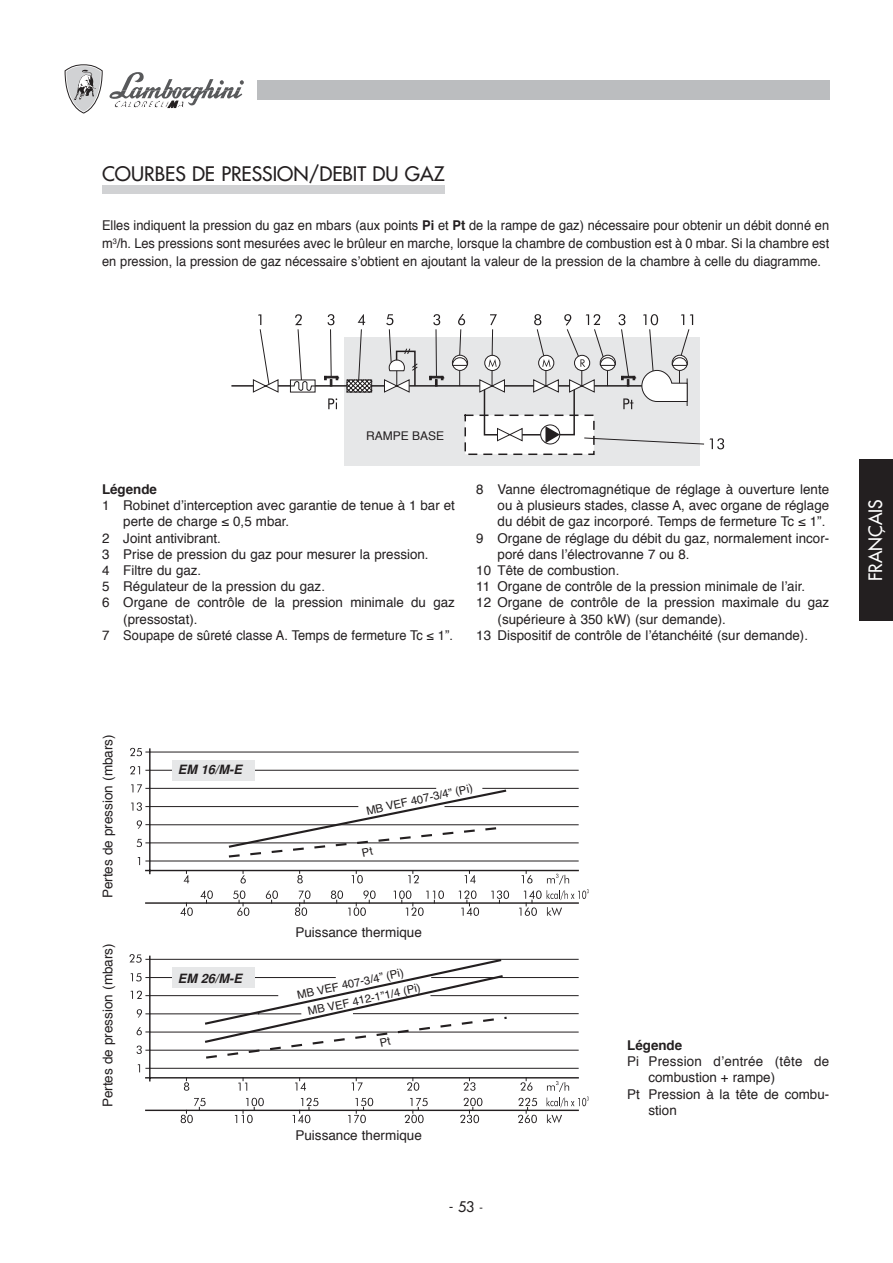
<style>
.page{position:relative;width:893px;height:1263px;background:#fff}
.page>*{position:absolute;margin:0;border:0;box-sizing:border-box;transform-origin:0 0}
.t1{font:19.5px "Futura";color:#231f20}
.t2{font:18px "Futura";color:#fff}
.t3{font:14.25px "Futura";color:#231f20}
.t4{font:13.5px "Helvetica";color:#231f20}
.t5{font:13.5px/18px "Helvetica";color:#231f20;text-align:justify;scale:.95 1}
.t6{font:700 13.5px "Helvetica";color:#231f20}
.t7{font:italic 700 12.75px "Helvetica";color:#231f20}
.t8{font:12px "Helvetica";color:#231f20}
.t9{font:11.4px "Helvetica";color:#231f20}
.s1{font-weight:700}
.s2{font-size:12px}
</style>
<div class="page">
<div style="left:257px;top:80px;width:572px;height:19px;background:#bbbdbf"></div>
<svg style="left:64px;top:64px;width:180px;height:50px"></svg>
<div style="left:859px;top:459px;width:34px;height:162px;background:#231f20"></div>
<hr style="left:146px;top:870px;width:432px;height:1px;background:#231f20">
<hr style="left:149px;top:749px;width:2px;height:124px;background:#231f20">
<svg style="left:183px;top:871px;width:6px;height:12px"></svg>
<svg style="left:130px;top:748px;width:20px;height:8px"></svg>
<svg style="left:297px;top:871px;width:6px;height:12px"></svg>
<svg style="left:408px;top:871px;width:11px;height:12px"></svg>
<svg style="left:240px;top:871px;width:6px;height:13px"></svg>
<svg style="left:351px;top:871px;width:12px;height:13px"></svg>
<svg style="left:464px;top:871px;width:12px;height:12px"></svg>
<hr style="left:146px;top:902px;width:432px;height:2px;background:#231f20">
<svg style="left:180px;top:903px;width:13px;height:13px"></svg>
<svg style="left:200px;top:890px;width:13px;height:13px"></svg>
<svg style="left:130px;top:766px;width:10px;height:8px"></svg>
<svg style="left:131px;top:784px;width:19px;height:9px"></svg>
<svg style="left:131px;top:802px;width:19px;height:9px"></svg>
<svg style="left:137px;top:820px;width:13px;height:9px"></svg>
<svg style="left:137px;top:839px;width:13px;height:8px"></svg>
<hr style="left:150px;top:752px;width:428px;height:1px;background:#231f20">
<hr style="left:150px;top:770px;width:428px;height:1px;background:#231f20">
<hr style="left:483px;top:788px;width:95px;height:1px;background:#231f20">
<hr style="left:150px;top:788px;width:286px;height:1px;background:#231f20">
<hr style="left:150px;top:806px;width:208px;height:1px;background:#231f20">
<hr style="left:445px;top:806px;width:133px;height:1px;background:#231f20">
<hr style="left:150px;top:825px;width:428px;height:1px;background:#231f20">
<hr style="left:150px;top:843px;width:428px;height:1px;background:#231f20">
<hr style="left:150px;top:861px;width:428px;height:1px;background:#231f20">
<svg style="left:233px;top:890px;width:16px;height:26px"></svg>
<svg style="left:266px;top:890px;width:12px;height:13px"></svg>
<svg style="left:295px;top:890px;width:15px;height:26px"></svg>
<svg style="left:331px;top:890px;width:45px;height:26px"></svg>
<svg style="left:393px;top:890px;width:51px;height:26px"></svg>
<svg style="left:458px;top:890px;width:21px;height:26px"></svg>
<svg style="left:491px;top:890px;width:18px;height:13px"></svg>
<svg style="left:519px;top:871px;width:70px;height:45px"></svg>
<div style="left:172px;top:760px;width:82px;height:21px;background:#e6e7e8"></div>
<hr style="left:146px;top:1077px;width:432px;height:2px;background:#231f20">
<hr style="left:149px;top:956px;width:2px;height:125px;background:#231f20">
<svg style="left:184px;top:1078px;width:5px;height:13px"></svg>
<svg style="left:295px;top:1078px;width:11px;height:13px"></svg>
<svg style="left:407px;top:1078px;width:12px;height:13px"></svg>
<svg style="left:520px;top:1078px;width:12px;height:13px"></svg>
<svg style="left:238px;top:1078px;width:9px;height:13px"></svg>
<svg style="left:351px;top:1078px;width:12px;height:13px"></svg>
<svg style="left:464px;top:1078px;width:11px;height:13px"></svg>
<hr style="left:146px;top:1110px;width:432px;height:1px;background:#231f20">
<svg style="left:547px;top:1114px;width:15px;height:9px"></svg>
<svg style="left:235px;top:1098px;width:29px;height:25px"></svg>
<svg style="left:546px;top:1081px;width:43px;height:26px"></svg>
<hr style="left:150px;top:959px;width:428px;height:1px;background:#231f20">
<hr style="left:432px;top:977px;width:146px;height:1px;background:#231f20">
<hr style="left:150px;top:977px;width:185px;height:1px;background:#231f20">
<hr style="left:353px;top:1013px;width:225px;height:1px;background:#231f20">
<hr style="left:431px;top:995px;width:147px;height:1px;background:#231f20">
<hr style="left:150px;top:995px;width:128px;height:1px;background:#231f20">
<hr style="left:150px;top:1014px;width:109px;height:1px;background:#231f20">
<hr style="left:150px;top:1032px;width:245px;height:1px;background:#231f20">
<hr style="left:396px;top:1032px;width:182px;height:1px;background:#231f20">
<hr style="left:150px;top:1050px;width:428px;height:1px;background:#231f20">
<hr style="left:150px;top:1068px;width:428px;height:1px;background:#231f20">
<svg style="left:348px;top:1098px;width:25px;height:25px"></svg>
<svg style="left:460px;top:1098px;width:22px;height:25px"></svg>
<svg style="left:181px;top:1098px;width:25px;height:25px"></svg>
<svg style="left:292px;top:1098px;width:26px;height:25px"></svg>
<svg style="left:405px;top:1098px;width:23px;height:25px"></svg>
<svg style="left:518px;top:1098px;width:19px;height:25px"></svg>
<div style="left:172px;top:967px;width:82px;height:21px;background:#e6e7e8"></div>
<svg style="left:137px;top:1046px;width:13px;height:8px"></svg>
<svg style="left:130px;top:973px;width:20px;height:8px"></svg>
<svg style="left:137px;top:1027px;width:13px;height:8px"></svg>
<svg style="left:137px;top:1009px;width:13px;height:9px"></svg>
<svg style="left:129px;top:954px;width:21px;height:9px"></svg>
<svg style="left:130px;top:991px;width:20px;height:8px"></svg>
<div style="left:102px;top:186px;width:343px;height:8px;background:#d1d2d4"></div>
<div style="left:344px;top:338px;width:355px;height:128px;background:#e6e7e8"></div>
<hr style="left:232px;top:385px;width:410px;height:2px;background:#231f20">
<svg style="left:253px;top:314px;width:26px;height:79px"></svg>
<svg style="left:290px;top:314px;width:128px;height:95px"></svg>
<svg style="left:429px;top:314px;width:295px;height:142px"></svg>
<svg style="left:202px;top:958px;width:307px;height:101px"></svg>
<svg style="left:226px;top:788px;width:283px;height:70px"></svg>
<h1 class="t1" style="left:102px;top:164px;width:344px">COURBES DE PRESSION/DEBIT DU GAZ</h1>
<p class="t5" style="left:102px;top:217px;width:767px">Elles indiquent la pression du gaz en mbars (aux points <span class="s1">Pi</span> et <span class="s1">Pt</span> de la rampe de gaz) nécessaire pour obtenir un débit donné en m<sup>3</sup>/h. Les pressions sont mesurées avec le brûleur en marche, lorsque la chambre de combustion est à 0 mbar. Si la chambre est en pression, la pression de gaz nécessaire s’obtient en ajoutant la valeur de la pression de la chambre à celle du diagramme.</p>
<p class="t8" style="left:366px;top:430px;width:80px">RAMPE BASE</p>
<p class="t6" style="left:102px;top:484px;width:56px">Légende</p>
<p class="t4" style="left:102px;top:500px;width:354px">1 Robinet d’interception avec garantie de tenue à 1 bar et</p>
<p class="t4" style="left:123px;top:516px;width:167px">perte de charge ≤ 0,5 mbar.</p>
<p class="t4" style="left:102px;top:532px;width:120px">2 Joint antivibrant.</p>
<p class="t4" style="left:102px;top:548px;width:328px">3 Prise de pression du gaz pour mesurer la pression.</p>
<p class="t4" style="left:102px;top:565px;width:101px">4 Filtre du gaz.</p>
<p class="t4" style="left:102px;top:581px;width:224px">5 Régulateur de la pression du gaz.</p>
<p class="t4" style="left:102px;top:597px;width:354px">6 Organe de contrôle de la pression minimale du gaz</p>
<p class="t4" style="left:123px;top:613px;width:76px">(pressostat).</p>
<p class="t4" style="left:102px;top:629px;width:352px">7 Soupape de sûreté classe A. Temps de fermeture Tc ≤ 1”.</p>
<p class="t4" style="left:476px;top:484px;width:354px">8 Vanne électromagnétique de réglage à ouverture lente</p>
<p class="t4" style="left:497px;top:500px;width:333px">ou à plusieurs stades, classe A, avec organe de réglage</p>
<p class="t4" style="left:497px;top:516px;width:329px">du débit de gaz incorporé. Temps de fermeture Tc ≤ 1”.</p>
<p class="t4" style="left:476px;top:532px;width:354px">9 Organe de réglage du débit du gaz, normalement incor-</p>
<p class="t4" style="left:497px;top:548px;width:194px">poré dans l’électrovanne 7 ou 8.</p>
<p class="t4" style="left:476px;top:565px;width:145px">10 Tête de combustion.</p>
<p class="t4" style="left:476px;top:581px;width:330px">11 Organe de contrôle de la pression minimale de l’air.</p>
<p class="t4" style="left:476px;top:597px;width:354px">12 Organe de contrôle de la pression maximale du gaz</p>
<p class="t4" style="left:497px;top:613px;width:230px">(supérieure à 350 kW) (sur demande).</p>
<p class="t4" style="left:476px;top:629px;width:333px">13 Dispositif de contrôle de l’étanchéité (sur demande).</p>
<p class="t4" style="left:102px;top:898px;width:165px;rotate:-90deg">Pertes de pression (mbars)</p>
<p class="t4" style="left:102px;top:1107px;width:165px;rotate:-90deg">Pertes de pression (mbars)</p>
<p class="t7" style="left:178px;top:763px;width:65px">EM 16/M-E</p>
<p class="t9" style="left:366px;top:806px;width:110px;rotate:-12deg">MB VEF 407-3/4” (Pi)</p>
<p class="t4" style="left:295px;top:927px;width:128px">Puissance thermique</p>
<p class="t7" style="left:178px;top:971px;width:65px">EM 26/M-E</p>
<p class="t9" style="left:296px;top:991px;width:110px;rotate:-12deg">MB VEF 407-3/4” (Pi)</p>
<p class="t9" style="left:307px;top:1007px;width:117px;rotate:-12deg">MB VEF 412-1”1/4 (Pi)</p>
<p class="t4" style="left:295px;top:1129px;width:128px">Puissance thermique</p>
<p class="t3" style="left:449px;top:1199px;width:36px">- 53 <span class="s2">-</span></p>
<p class="t6" style="left:627px;top:1040px;width:56px">Légende</p>
<p class="t4" style="left:627px;top:1056px;width:203px">Pi Pression d’entrée (tête de</p>
<p class="t4" style="left:648px;top:1072px;width:128px">combustion + rampe)</p>
<p class="t4" style="left:627px;top:1088px;width:203px">Pt Pression à la tête de combu-</p>
<p class="t4" style="left:648px;top:1104px;width:30px">stion</p>
<h2 class="t2" style="left:866px;top:581px;width:83px;rotate:-90deg">FRANÇAIS</h2>
</div>
